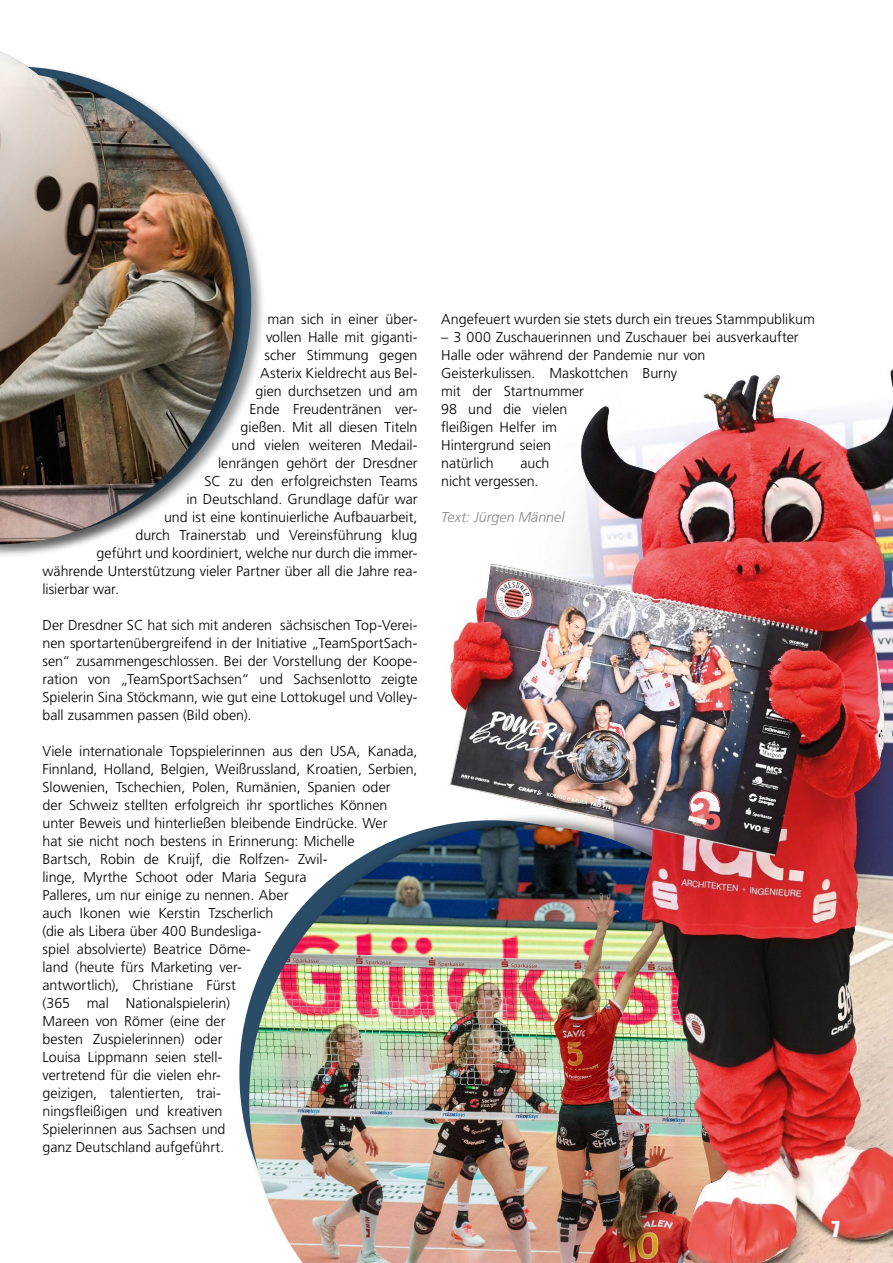
<style>
.page{position:relative;width:893px;height:1263px;background:#fff}
.page>*{position:absolute;margin:0;border:0;box-sizing:border-box;transform-origin:0 0}
.t1{font:22.5px "Impact LT Std";color:#fff}
.t2{font:300 14.25px/18px "Frutiger LT Std";color:#000}
.t3{font:italic 300 14.25px "Frutiger LT Std";letter-spacing:.005em;color:#878787}
</style>
<div class="page">
<img style="left:883px;top:369px;width:10px;height:894px">
<div style="left:0;top:64px;width:265px;height:489px;background:#000;opacity:.4"></div>
<div style="left:0;top:70px;width:249px;height:488px;background:#000;opacity:.4"></div>
<img style="left:0;top:72px;width:234px;height:472px">
<img style="left:0;top:51px;width:149px;height:341px">
<img style="left:249px;top:831px;width:170px;height:432px">
<img style="left:419px;top:375px;width:464px;height:888px">
<p class="t2" style="left:268px;top:310px;width:151px">man sich in einer über-</p>
<p class="t2" style="left:266px;top:328px;width:153px">vollen Halle mit giganti-</p>
<p class="t2" style="left:265px;top:346px;width:155px">scher Stimmung gegen</p>
<p class="t2" style="left:260px;top:364px;width:159px">Asterix Kieldrecht aus Bel-</p>
<p class="t2" style="left:256px;top:382px;width:164px">gien durchsetzen und am</p>
<p class="t2" style="left:250px;top:400px;width:169px">Ende Freudentränen ver-</p>
<p class="t2" style="left:241px;top:418px;width:179px">gießen. Mit all diesen Titeln</p>
<p class="t2" style="left:232px;top:436px;width:188px">und vielen weiteren Medail-</p>
<p class="t2" style="left:218px;top:454px;width:201px">lenrängen gehört der Dresdner</p>
<p class="t2" style="left:205px;top:472px;width:214px">SC zu den erfolgreichsten Teams</p>
<p class="t2" style="left:187px;top:490px;width:233px">in Deutschland. Grundlage dafür war</p>
<p class="t2" style="left:164px;top:508px;width:255px">und ist eine kontinuierliche Aufbauarbeit,</p>
<p class="t2" style="left:136px;top:526px;width:284px">durch Trainerstab und Vereinsführung klug</p>
<p class="t2" style="left:97px;top:544px;width:322px">geführt und koordiniert, welche nur durch die immer-</p>
<p class="t2" style="left:43px;top:562px;width:377px">währende Unterstützung vieler Partner über all die Jahre rea-</p>
<p class="t2" style="left:43px;top:580px;width:78px">lisierbar war.</p>
<p class="t2" style="left:43px;top:616px;width:377px;text-align:justify">Der Dresdner SC hat sich mit anderen sächsischen Top-Verei&shy;nen sportartenübergreifend in der Initiative „TeamSportSach&shy;sen“ zusammengeschlossen. Bei der Vorstellung der Koope&shy;ration von „TeamSportSachsen“ und Sachsenlotto zeigte Spielerin Sina Stöckmann, wie gut eine Lottokugel und Volley&shy;ball zusammen passen (Bild oben).</p>
<p class="t2" style="left:43px;top:742px;width:376px">Viele internationale Topspielerinnen aus den USA, Kanada, Finnland, Holland, Belgien, Weißrussland, Kroatien, Serbien, Slowenien, Tschechien, Polen, Rumänien, Spanien oder<br>der Schweiz stellten erfolgreich ihr sportliches Können unter Beweis und hinterließen bleibende Eindrücke. Wer<br>hat sie nicht noch bestens in Erinnerung: Michelle<br>Bartsch, Robin de Kruijf, die Rolfzen- Zwil-<br>linge, Myrthe Schoot oder Maria Segura<br>Palleres, um nur einige zu nennen. Aber<br>auch Ikonen wie Kerstin Tzscherlich<br>(die als Libera über 400 Bundesliga-<br>spiel absolvierte) Beatrice Döme-<br>land (heute fürs Marketing ver-<br>antwortlich), Christiane Fürst<br>(365 mal Nationalspielerin)<br>Mareen von Römer (eine der<br>besten Zuspielerinnen) oder<br>Louisa Lippmann seien stell-<br>vertretend für die vielen ehr-<br>geizigen, talentierten, trai-<br>ningsfleißigen und kreativen<br>Spielerinnen aus Sachsen und<br>ganz Deutschland aufgeführt.</p>
<p class="t2" style="left:441px;top:310px;width:375px">Angefeuert wurden sie stets durch ein treues Stammpublikum</p>
<p class="t2" style="left:441px;top:328px;width:359px">– 3 000 Zuschauerinnen und Zuschauer bei ausverkaufter<br>Halle oder während der Pandemie nur von<br>Geisterkulissen. Maskottchen Burny<br>mit der Startnummer<br>98 und die vielen<br>fleißigen Helfer im<br>Hintergrund seien<br>natürlich</p>
<p class="t2" style="left:441px;top:454px;width:110px;text-indent:79px">auch nicht vergessen.</p>
<p class="t3" style="left:441px;top:509px;width:125px">Text: Jürgen Männel</p>
<h1 class="t1" style="left:831px;top:1216px;width:10px">7</h1>
</div>
